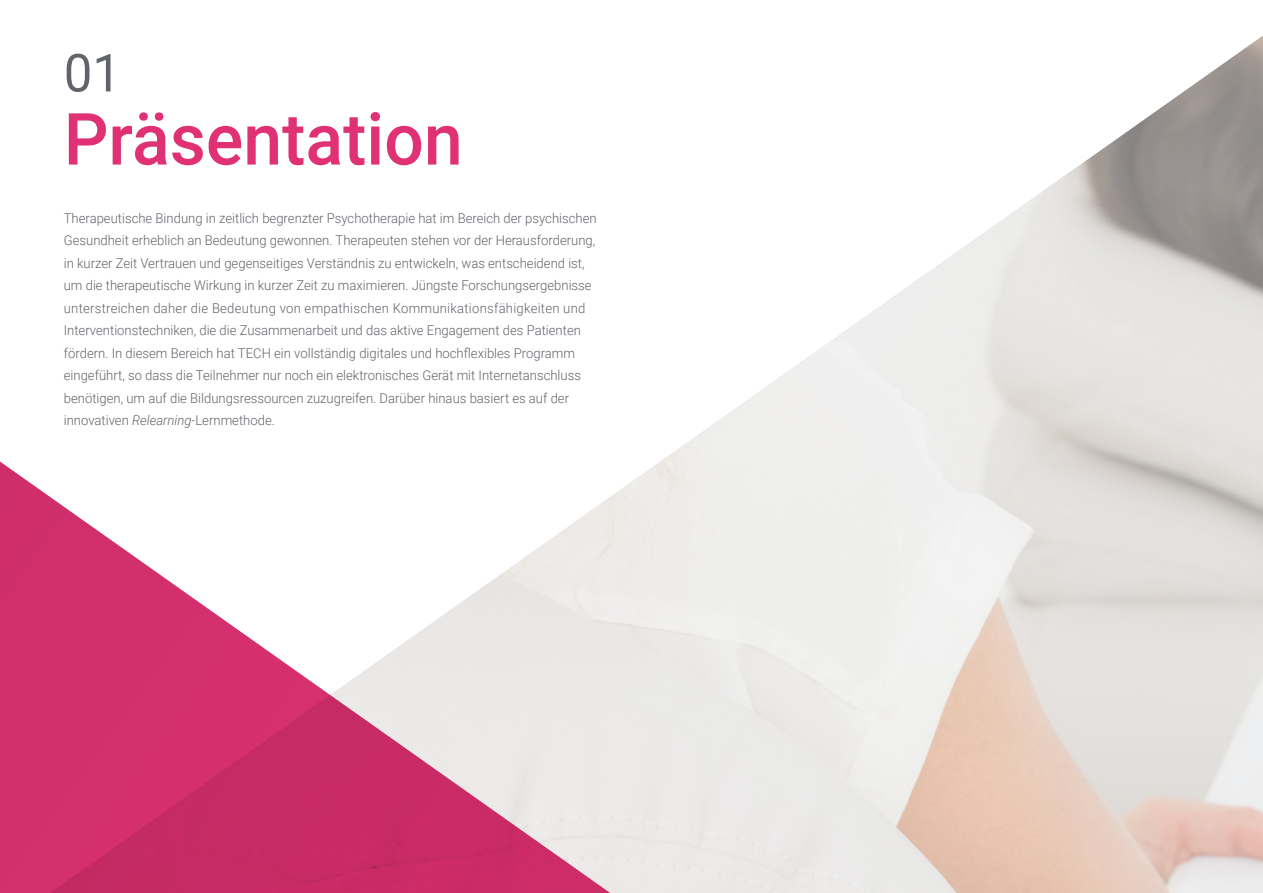
<style>
.page{position:relative;width:1263px;height:893px;background:#fff}
.page>*{position:absolute;margin:0;border:0;box-sizing:border-box;transform-origin:0 0}
.t1{font:500 72px "Roboto";color:#df3174}
.t2{font:52.5px "Roboto";color:#61646a}
.t3{font:300 13.5px/22.5px "Roboto";color:#61646a}
.s1{font-style:italic}
</style>
<div class="page">
<svg style="left:0;top:461px;width:640px;height:432px"></svg>
<h2 class="t2" style="left:64px;top:36px;width:59px">01</h2>
<h1 class="t1" style="left:64px;top:89px;width:400px">Präsentation</h1>
<p class="t3" style="left:64px;top:206px;width:534px">Therapeutische Bindung in zeitlich begrenzter Psychotherapie hat im Bereich der psychischen Gesundheit erheblich an Bedeutung gewonnen. Therapeuten stehen vor der Herausforderung, in kurzer Zeit Vertrauen und gegenseitiges Verständnis zu entwickeln, was entscheidend ist, um die therapeutische Wirkung in kurzer Zeit zu maximieren. Jüngste Forschungsergebnisse unterstreichen daher die Bedeutung von empathischen Kommunikationsfähigkeiten und Interventionstechniken, die die Zusammenarbeit und das aktive Engagement des Patienten fördern. In diesem Bereich hat TECH ein vollständig digitales und hochflexibles Programm eingeführt, so dass die Teilnehmer nur noch ein elektronisches Gerät mit Internetanschluss benötigen, um auf die Bildungsressourcen zuzugreifen. Darüber hinaus basiert es auf der innovativen <span class="s1">Relearning</span>-Lernmethode.</p>
</div>
